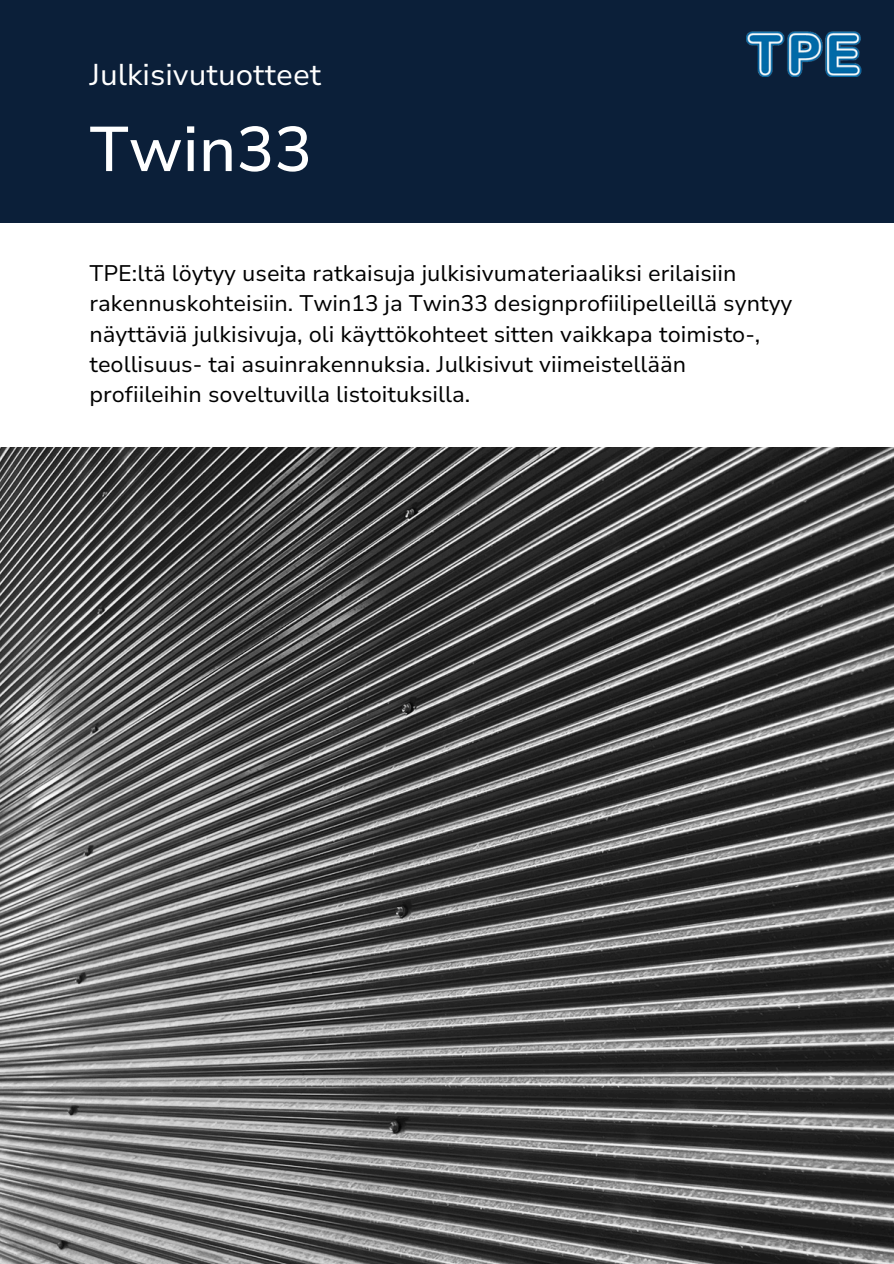
<style>
.page{position:relative;width:894px;height:1264px;background:#fff}
.page>*{position:absolute;margin:0;border:0;box-sizing:border-box;transform-origin:0 0}
.t1{font:500 63px "Nunito Sans 10 pt";color:#fff}
.t2{font:30px "Nunito Sans 10 pt";color:#fff}
.t3{font:22.5px/30.3px "Nunito Sans 10 pt";color:#000}
</style>
<div class="page">
<div style="left:0;top:0;width:893px;height:223px;background:#0b1f39"></div>
<img style="left:746px;top:32px;width:116px;height:45px">
<img style="left:0;top:448px;width:893px;height:815px">
<p class="t2" style="left:89px;top:54px;width:233px">Julkisivutuotteet</p>
<h2 class="t1" style="left:89px;top:107px;width:224px">Twin33</h2>
<p class="t3" style="left:89px;top:258px;width:704px">TPE:ltä löytyy useita ratkaisuja julkisivumateriaaliksi erilaisiin rakennuskohteisiin. Twin13 ja Twin33 designprofiilipelleillä syntyy näyttäviä julkisivuja, oli käyttö kohteet sitten vaikkapa toimisto-, teollisuus- tai asuinrakennuksia. Julkisivut viimeistellää n profiileihin soveltuvilla listoituksilla.</p>
</div>
